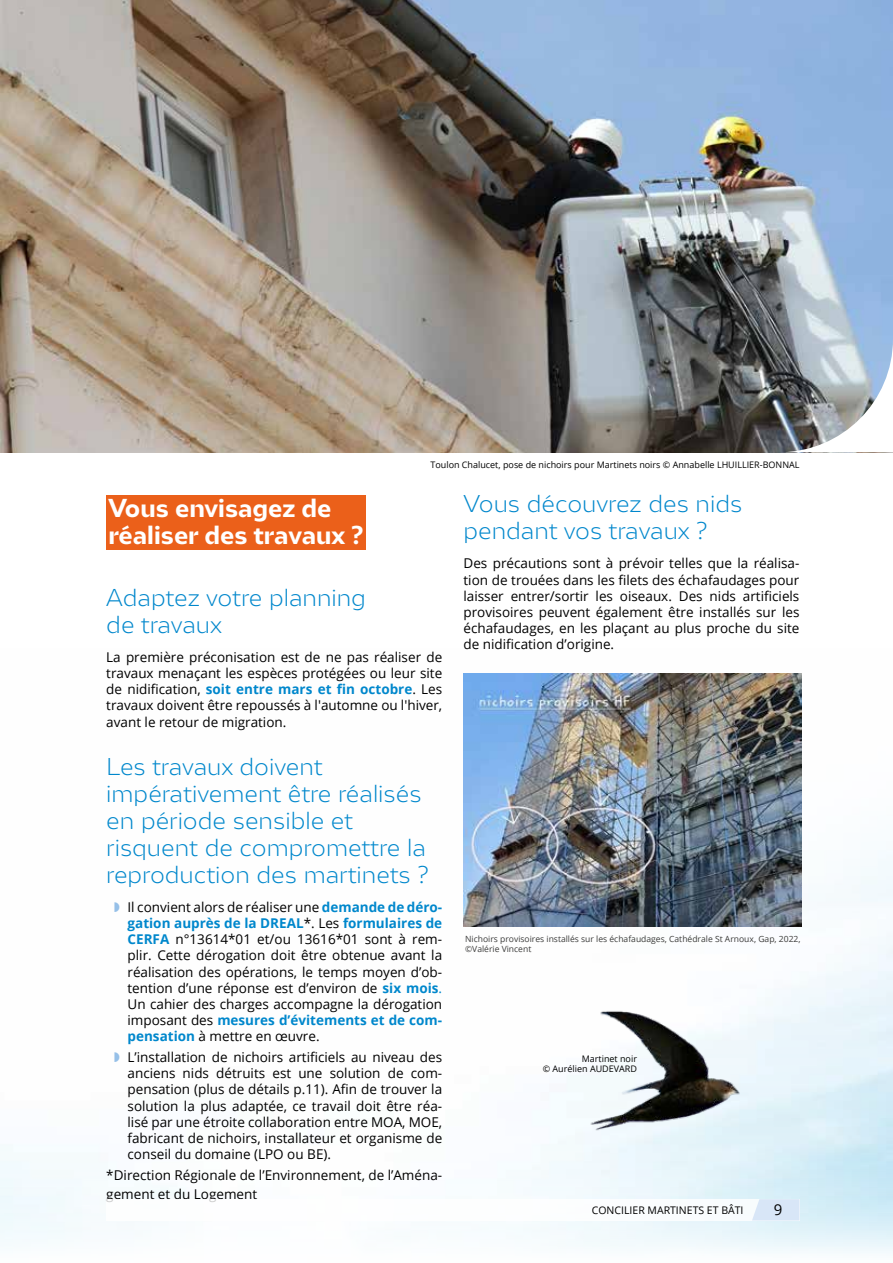
<style>
.page{position:relative;width:893px;height:1263px;background:#fff}
.page>*{position:absolute;margin:0;border:0;box-sizing:border-box;transform-origin:0 0}
.t1{font:700 24px/27px "LPO";color:#fff}
.t2{font:300 22.5px/27px "LPO";color:#0087cc}
.t3{font:15px "Open Sans";color:#000}
.t4{font:13.5px/16.2px "Open Sans";color:#000;text-align:justify}
.t5{font:10.5px "Open Sans";color:#000}
.t6{font:9px/10.8px "Open Sans";color:#000;text-align:right}
.t7{font:8.55px/10.2px "Open Sans";color:#3c3c3b}
.s1{font-weight:700;color:#0087cc}
.s2{color:#0087cc}
</style>
<div class="page">
<img style="left:0;top:673px;width:893px;height:580px">
<div style="left:106px;top:495px;width:260px;height:54px;background:#eb601a"></div>
<img style="left:463px;top:673px;width:338px;height:253px">
<img style="left:0;top:0;width:893px;height:452px">
<img style="left:0;top:150px;width:17px;height:46px">
<img style="left:559px;top:962px;width:221px;height:190px">
<svg style="left:779px;top:282px;width:114px;height:57px;background:#a8bdd4"></svg>
<img style="left:779px;top:339px;width:114px;height:113px">
<div style="left:106px;top:1199px;width:693px;height:21px;background:#fff"></div>
<svg style="left:752px;top:1199px;width:47px;height:21px"></svg>
<svg style="left:115px;top:902px;width:4px;height:10px"></svg>
<svg style="left:115px;top:1052px;width:4px;height:10px"></svg>
<p class="t6" style="left:430px;top:459px;width:340px">Toulon Chalucet, pose de nichoirs pour Martinets noirs © Annabelle LHUILLIER-BONN</p>
<p class="t6" style="left:789px;top:459px;width:12px">AL</p>
<h1 class="t1" style="left:108px;top:494px;width:257px">Vous envisagez de réaliser des travaux ?</h1>
<h2 class="t2" style="left:106px;top:584px;width:261px">Adaptez votre planning de travaux</h2>
<p class="t4" style="left:106px;top:648px;width:337px">La première préconisation est de ne pas réaliser de travaux menaçant les espèces protégées ou leur site de nidification, <span class="s1">soit entre mars et fin octobre</span>. Les travaux doivent être repoussés à l'automne ou l'hiver, avant le retour de migration.</p>
<h2 class="t2" style="left:106px;top:753px;width:324px">Les travaux doivent impérativement être réalisés en période sensible et risquent de compromettre la reproduction des martinets ?</h2>
<p class="t4" style="left:128px;top:898px;width:316px">Il convient alors de réaliser une <span class="s1">demande de déro&shy;gation auprès de la DREAL</span>*. Les <span class="s1">formulaires de CERFA</span> n°13614*01 et/ou 13616*01 sont à rem&shy;plir. Cette dérogation doit être obtenue avant la réalisation des opérations, le temps moyen d’ob&shy;tention d’une réponse est d’environ de <span class="s1">six mois</span><span class="s2">.<br></span>Un cahier des charges accompagne la dérogation imposant des <span class="s1">mesures d’évitements et de com&shy;pensation</span> à mettre en œuvre.</p>
<p class="t4" style="left:128px;top:1048px;width:316px">L’installation de nichoirs artificiels au niveau des anciens nids détruits est une solution de com&shy;pensation (plus de détails p.11). Afin de trouver la solution la plus adaptée, ce travail doit être réa&shy;lisé par une étroite collaboration entre MOA, MO E, fabricant de nichoirs, installateur et organisme de conseil du domaine (LPO ou BE).</p>
<p class="t4" style="left:106px;top:1164px;width:337px;line-height:19.5px">*Direction Régionale de l’Environnement, de l’Aména&shy;gement et du Logement</p>
<h2 class="t2" style="left:463px;top:491px;width:280px">Vous découvrez des nids pendant vos travaux ?</h2>
<p class="t4" style="left:463px;top:555px;width:337px">Des précautions sont à prévoir telles que la réalisa&shy;tion de trouées dans les filets des échafaudages pour laisser entrer/sortir les oiseaux. Des nids artificiels provisoires peuvent également être installés sur les échafaudages, en les plaçant au plus proche du site de nidification d’origine.</p>
<p class="t7" style="left:465px;top:933px;width:337px">N ichoirs provisoires installés sur les échafaudages, Cathédrale St Arnoux, Gap, 2022, ©Valérie Vincent</p>
<p class="t6" style="left:543px;top:1052px;width:96px">Martinet noir<br>© Aurélien AUDEVARD</p>
<p class="t5" style="left:592px;top:1203px;width:29px">Concilie</p>
<p class="t5" style="left:638px;top:1203px;width:105px">r marti nets et bâti</p>
<p class="t3" style="left:774px;top:1199px;width:10px">9</p>
</div>
